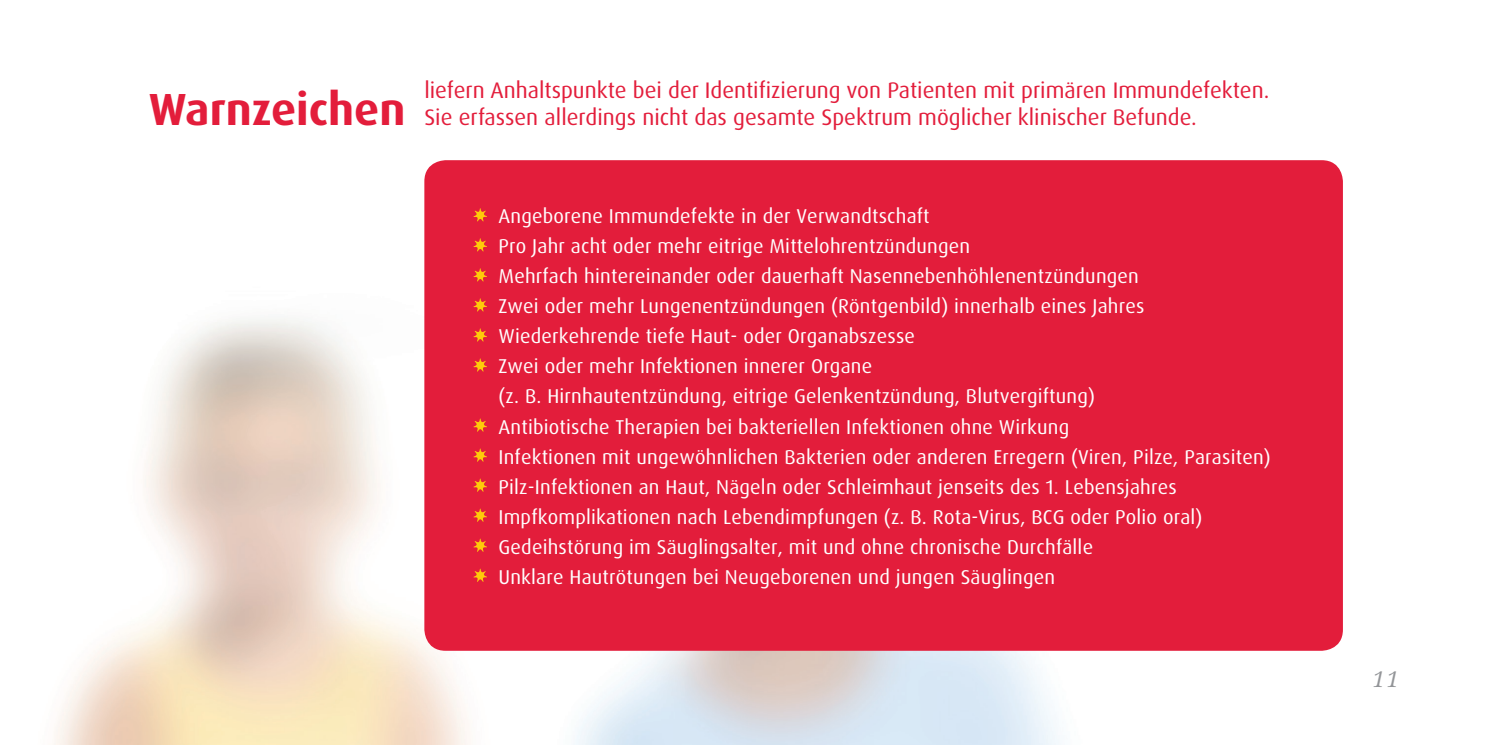
<style>
.page{position:relative;width:1489px;height:745px;background:#fff}
.page>*{position:absolute;margin:0;border:0;box-sizing:border-box;transform-origin:0 0}
.t1{font:700 45px "Dax Pro";color:#e31d3b}
.t2{font:italic 25px "Melior";color:#939598}
.t3{font:22.5px/27.5px "Dax Pro";color:#e31d3b}
.t4{font:20px/30px "Dax Pro";letter-spacing:.01em;color:#fff}
</style>
<div class="page">
<img style="left:54px;top:318px;width:1288px;height:426px">
<div style="left:424px;top:160px;width:918px;height:490px;background:#e31d3b;border-radius:21px"></div>
<svg style="left:473px;top:208px;width:14px;height:14px"></svg>
<svg style="left:473px;top:238px;width:14px;height:14px"></svg>
<svg style="left:473px;top:268px;width:14px;height:14px"></svg>
<svg style="left:473px;top:298px;width:14px;height:14px"></svg>
<svg style="left:473px;top:328px;width:14px;height:14px"></svg>
<svg style="left:473px;top:358px;width:14px;height:14px"></svg>
<svg style="left:473px;top:418px;width:14px;height:14px"></svg>
<svg style="left:473px;top:448px;width:14px;height:14px"></svg>
<svg style="left:473px;top:478px;width:14px;height:14px"></svg>
<svg style="left:473px;top:508px;width:14px;height:14px"></svg>
<svg style="left:473px;top:538px;width:14px;height:14px"></svg>
<svg style="left:473px;top:568px;width:14px;height:14px"></svg>
<h1 class="t1" style="left:149px;top:81px;width:258px">Warnzeichen</h1>
<p class="t3" style="left:424px;top:76px;width:846px">liefern Anhaltspunkte bei der Identifizierung von Patienten mit primären Immundefekten.<br>Sie erfassen allerdings nicht das gesamte Spektrum möglicher klinischer Befunde.</p>
<p class="t4" style="left:498px;top:201px;width:773px">Angeborene Immundefekte in der Verwandtschaft<br>Pro Jahr acht oder mehr eitrige Mittelohrentzündungen<br>Mehrfach hintereinander oder dauerhaft Nasennebenhöhlenentzündungen<br>Zwei oder mehr Lungenentzündungen (Röntgenbild) innerhalb eines Jahres Wiederkehrende tiefe Haut- oder Organabszesse<br>Zwei oder mehr Infektionen innerer Organe<br>(z. B. Hirnhautentzündung, eitrige Gelenkentzündung, Blutvergiftung)<br>Antibiotische Therapien bei bakteriellen Infektionen ohne Wirkung<br>Infektionen mit ungewöhnlichen Bakterien oder anderen Erregern (Viren, Pilze, Parasiten)<br>Pilz-Infektionen an Haut, Nägeln oder Schleimhaut jenseits des 1. Lebensjahres Impfkomplikationen nach Lebendimpfungen (z. B. Rota-Virus, BCG oder Polio oral)<br>Gedeihstörung im Säuglingsalter, mit und ohne chronische Durchfälle<br>Unklare Hautrötungen bei Neugeborenen und jungen Säuglingen</p>
<p class="t2" style="left:1370px;top:663px;width:29px">11</p>
</div>
